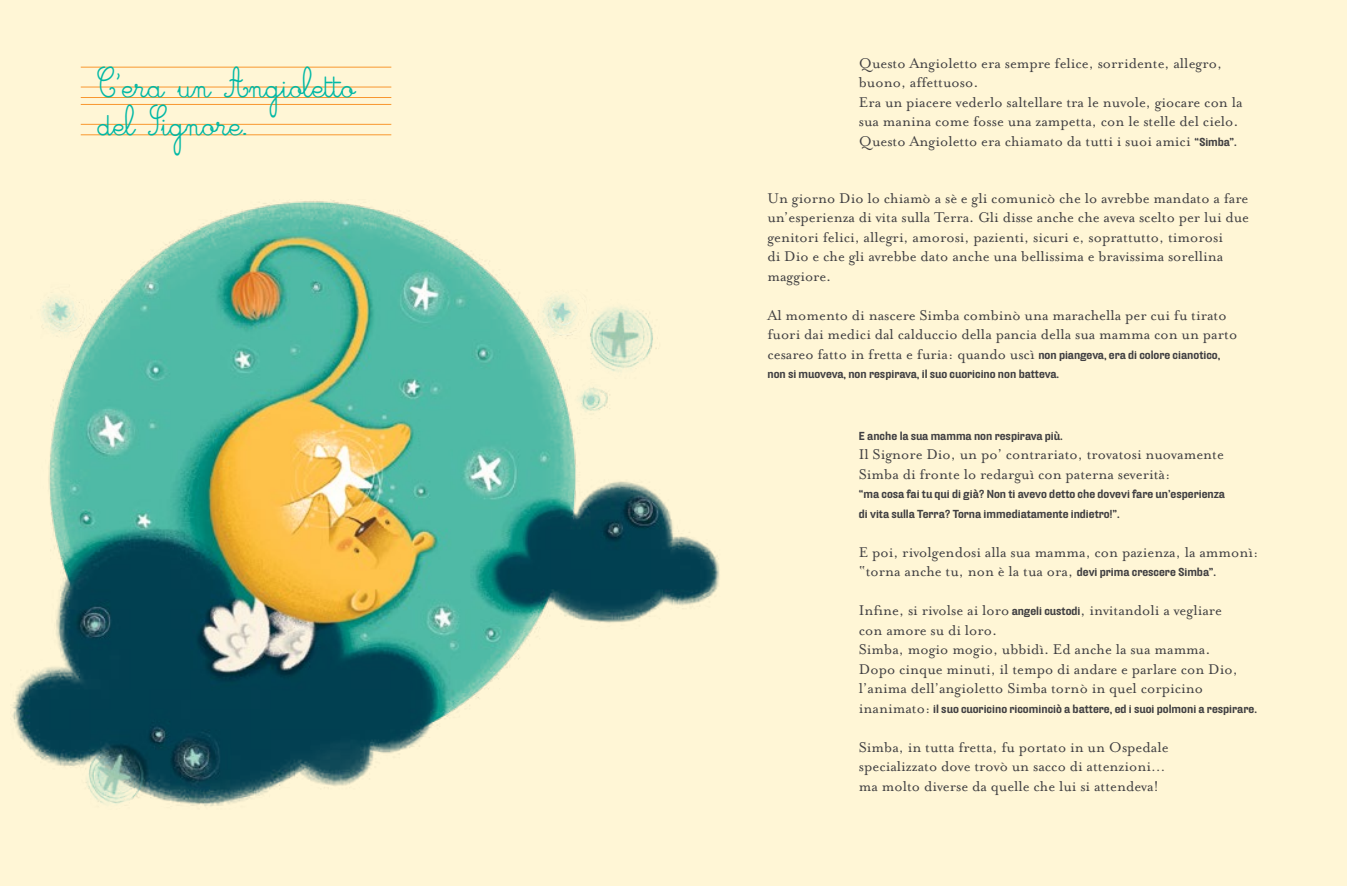
<style>
.page{position:relative;width:1347px;height:886px;background:#fff}
.page>*{position:absolute;margin:0;border:0;box-sizing:border-box;transform-origin:0 0}
.t1{font:33.75px/37.5px "Cursivestandard";color:#00b8a5}
.t2{font:16.25px/19.5px "Mrs Eaves Roman";color:#414042}
.t3{font:700 11.25px/19.5px "Hydra Ext";color:#414042}
.s1{font-family:"Hydra Ext";font-weight:700;font-size:11.25px}
.s2{font-family:"Mrs Eaves Roman";font-weight:400;font-size:16.25px}
</style>
<div class="page">
<div style="left:0;top:0;width:1346px;height:886px;background:#fff6d6"></div>
<img style="left:12px;top:200px;width:708px;height:606px">
<hr style="left:81px;top:97px;width:310px;height:1px;background:#f8972f">
<hr style="left:81px;top:135px;width:310px;height:1px;background:#f8972f">
<hr style="left:81px;top:87px;width:310px;height:1px;background:#f8972f">
<hr style="left:81px;top:124px;width:310px;height:1px;background:#f8972f">
<hr style="left:81px;top:67px;width:310px;height:1px;background:#f8972f">
<hr style="left:81px;top:104px;width:310px;height:1px;background:#f8972f">
<h1 class="t1" style="left:98px;top:67px;width:259px">C’era un Angioletto del Signore.</h1>
<p class="t2" style="left:859px;top:53px;width:385px">Questo Angioletto era sempre felice, sorridente, allegro, buono, affettuoso.<br>Era un piacere vederlo saltellare tra le nuvole, giocare con la sua manina come fosse una zampetta, con le stelle del cielo.<br>Questo Angioletto era chiamato da tutti i suoi amici <span class="s1">“Simba”.</span></p>
<p class="t2" style="left:767px;top:189px;width:483px">Un giorno Dio lo chiamò a sè e gli comunicò che lo avrebbe mandato a fare un’esperienza di vita sulla Terra. Gli disse anche che aveva scelto per lui due genitori felici, allegri, amorosi, pazienti, sicuri e, soprattutto, timorosi<br>di Dio e che gli avrebbe dato anche una bellissima e bravissima sorellina maggiore.</p>
<p class="t2" style="left:767px;top:306px;width:471px">Al momento di nascere Simba combinò una marachella per cui fu tirato fuori dai medici dal calduccio della pancia della sua mamma con un parto cesareo fatto in fretta e furia: quando uscì <span class="s1">non piangeva, era di colore cianotico,</span></p>
<p class="t3" style="left:767px;top:364px;width:293px">non si muoveva, non respirava, il suo cuoricino non batteva.</p>
<p class="t3" style="left:859px;top:426px;width:205px">E anche la sua mamma non respirava più.</p>
<p class="t2" style="left:859px;top:445px;width:366px">Il Signore Dio, un po’ contrariato, trovatosi nuovamente<br>Simba di fronte lo redarguì con paterna severità:</p>
<p class="t3" style="left:859px;top:484px;width:368px">“ma cosa fai tu qui di già? Non ti avevo detto che dovevi fare un’esperienza di vita sulla Terra? Torna immediatamente indietro!”.</p>
<p class="t2" style="left:859px;top:542px;width:401px">E poi, rivolgendosi alla sua mamma, con pazienza, la ammonì: “torna anche tu, non è la tua ora, <span class="s1">devi prima crescere Simba”.</span></p>
<p class="t2" style="left:859px;top:601px;width:380px">Infine, si rivolse ai loro <span class="s1">angeli custodi</span>, invitandoli a vegliare con amore su di loro.<br>Simba, mogio mogio, ubbidì. Ed anche la sua mamma.<br>Dopo cinque minuti, il tempo di andare e parlare con Dio, l’anima dell’angioletto Simba tornò in quel corpicino</p>
<p class="t3" style="left:859px;top:699px;width:399px"><span class="s2">inanimato:</span> il suo cuoricino ricominciò a battere, ed i suoi polmoni a respirare.</p>
<p class="t2" style="left:859px;top:737px;width:311px">Simba, in tutta fretta, fu portato in un Ospedale specializzato dove trovò un sacco di attenzioni… ma molto diverse da quelle che lui si attendeva!</p>
</div>
